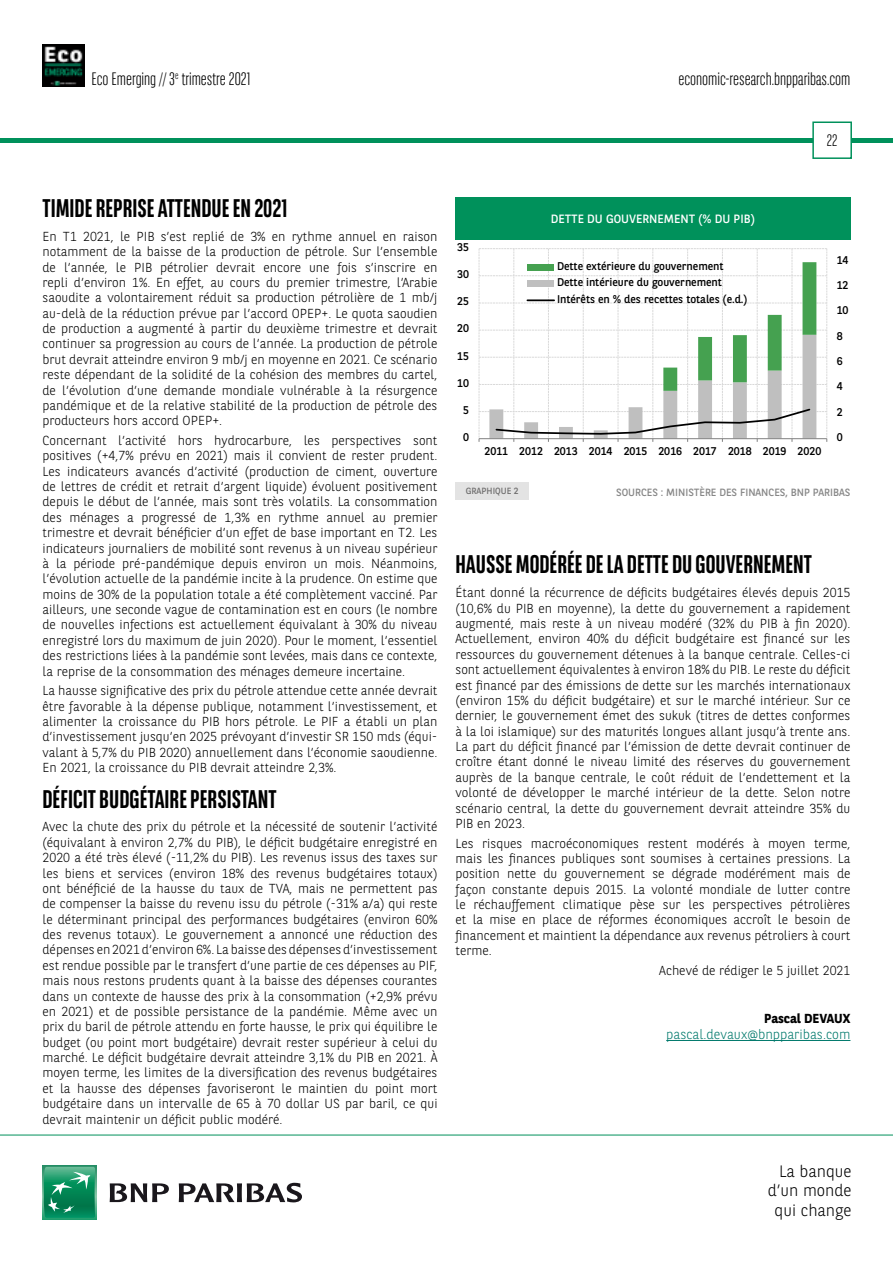
<style>
.page{position:relative;width:893px;height:1263px;background:#fff}
.page>*{position:absolute;margin:0;border:0;box-sizing:border-box;transform-origin:0 0}
.t1{font:700 25.5px "BNPP Sans Condensed";color:#000}
.t2{font:300 18px "BNPP Sans Condensed";color:#000}
.t3{font:300 16.5px/19.8px "BNPP Sans";color:#000;text-align:right}
.t4{font:300 16.5px "BNPP Sans Condensed";color:#000}
.t5{font:300 13.5px "BNPP Sans";color:#00796c}
.t6{font:300 13.05px/15.3px "BNPP Sans";color:#000;text-align:justify}
.t7{font:700 13.05px "BNPP Sans";color:#000}
.t8{font:12px "BNPP Sans";color:#fff}
.t9{font:11.25px/16.4px "BNPP Sans";letter-spacing:-.005em;color:#000}
.t10{font:10.5px "BNPP Sans";color:#878787}
.t11{font:9px "BNPP Sans";color:#706f6f}
</style>
<div class="page">
<hr style="left:1px;top:138px;width:892px;height:4px;background:#00915b">
<svg style="left:812px;top:121px;width:41px;height:38px"></svg>
<img style="left:43px;top:45px;width:42px;height:42px">
<svg style="left:43px;top:1166px;width:53px;height:53px"></svg>
<svg style="left:44px;top:1167px;width:51px;height:51px;background:#26996e"></svg>
<svg style="left:110px;top:1183px;width:59px;height:19px"></svg>
<svg style="left:179px;top:1183px;width:123px;height:19px"></svg>
<hr style="left:0;top:1135px;width:893px;height:1px;background:#00915b">
<hr style="left:666px;top:1040px;width:184px;height:1px;background:#00796c">
<svg style="left:478px;top:248px;width:349px;height:194px"></svg>
<div style="left:527px;top:265px;width:27px;height:6px;background:#45a150"></div>
<div style="left:527px;top:281px;width:27px;height:6px;background:#bfbfbf"></div>
<hr style="left:527px;top:299px;width:27px;height:2px;background:#000">
<div style="left:455px;top:198px;width:395px;height:42px;background:#00915b"></div>
<div style="left:455px;top:482px;width:74px;height:18px;background:#e3e3e3"></div>
<h2 class="t2" style="left:91px;top:67px;width:160px">Eco Emerging // 3<sup>e</sup> trimestre 2021</h2>
<h2 class="t2" style="left:678px;top:67px;width:174px">economic-research.bnpparibas.com</h2>
<p class="t4" style="left:827px;top:130px;width:12px">22</p>
<h1 class="t1" style="left:43px;top:193px;width:246px">TIMIDE REPRISE ATTENDUE EN 2021</h1>
<p class="t6" style="left:43px;top:228px;width:396px">En T1 2021, le PIB s’est replié de 3% en rythme annuel en raison notamment de la baisse de la production de pétrole. Sur l’ensemble de l’année, le PIB pétrolier devrait encore une fois s’inscrire en repli d’environ 1%. En effet, au cours du premier trimestre, l’Arabie saoudite a volontairement réduit sa production pétrolière de 1 mb/j au-delà de la réduction prévue par l’accord OPEP+. Le quota saoudien de production a augmenté à partir du deuxième trimestre et devrait continuer sa progression au cours de l’année. La production de pétrole brut devrait atteindre environ 9 mb/j en moyenne en 2021. Ce scénario reste dépendant de la solidité de la cohésion des membres du cartel, de l’évolution d’une demande mondiale vulnérable à la résurgence pandémique et de la relative stabilité de la production de pétrole des producteurs hors accord OPEP+.</p>
<p class="t6" style="left:43px;top:432px;width:396px">Concernant l’activité hors hydrocarbure, les perspectives sont positives (+4,7% prévu en 2021) mais il convient de rester prudent.<br>Les indicateurs avancés d’activité (production de ciment, ouverture de lettres de crédit et retrait d’argent liquide) évoluent positivement depuis le début de l’année, mais sont très volatils. La consommation des ménages a progressé de 1,3% en rythme annuel au premier trimestre et devrait bénéficier d’un effet de base important en T2. Les indicateurs journaliers de mobilité sont revenus à un niveau supérieur à la période pré-pandémique depuis environ un mois. Néanmoins, l’évolution actuelle de la pandémie incite à la prudence. On estime que moins de 30% de la population totale a été complètement vacciné. Par ailleurs, une seconde vague de contamination est en cours (le nombre de nouvelles infections est actuellement équivalant à 30% du niveau enregistré lors du maximum de juin 2020). Pour le moment, l’essentiel des restrictions liées à la pandémie sont levées, mais dans ce contexte, la reprise de la consommation des ménages demeure incertaine.</p>
<p class="t6" style="left:43px;top:682px;width:396px">La hausse significative des prix du pétrole attendue cette année devrait être favorable à la dépense publique, notamment l’investissement, et alimenter la croissance du PIB hors pétrole. Le PIF a établi un plan d’investissement jusqu’en 2025 prévoyant d’investir SR 150 mds (équi&shy;valant à 5,7% du PIB 2020) annuellement dans l’économie saoudienne.<br>En 2021, la croissance du PIB devrait atteindre 2,3%.</p>
<h1 class="t1" style="left:43px;top:784px;width:236px">DÉFICIT BUDGÉTAIRE PERSISTANT</h1>
<p class="t6" style="left:43px;top:819px;width:397px">Avec la chute des prix du pétrole et la nécessité de soutenir l’activité (équivalant à environ 2,7% du PIB), le déficit budgétaire enregistré en 2020 a été très élevé (-11,2% du PIB). Les revenus issus des taxes sur les biens et services (environ 18% des revenus budgétaires totaux) ont bénéficié de la hausse du taux de TVA, mais ne permettent pas de compenser la baisse du revenu issu du pétrole (-31% a/a) qui reste le déterminant principal des performances budgétaires (environ 60% des revenus totaux). Le gouvernement a annoncé une réduction des dépenses en 2021 d’environ 6%. La baisse des dépenses d’investissement est rendue possible par le transfert d’une partie de ces dépenses au PIF, mais nous restons prudents quant à la baisse des dépenses courantes dans un contexte de hausse des prix à la consommation (+2,9% prévu en 2021) et de possible persistance de la pandémie. Même avec un prix du baril de pétrole attendu en forte hausse, le prix qui équilibre le budget (ou point mort budgétaire) devrait rester supérieur à celui du marché. Le déficit budgétaire devrait atteindre 3,1% du PIB en 2021. À moyen terme, les limites de la diversification des revenus budgétaires et la hausse des dépenses favoriseront le maintien du point mort budgétaire dans un intervalle de 65 à 70 dollar US par baril, ce qui devrait maintenir un déficit public modéré.</p>
<p class="t9" style="left:457px;top:238px;width:13px">35</p>
<p class="t9" style="left:457px;top:265px;width:13px">30</p>
<p class="t9" style="left:457px;top:293px;width:13px">25</p>
<p class="t9" style="left:457px;top:320px;width:13px">20</p>
<p class="t9" style="left:457px;top:347px;width:13px">15</p>
<p class="t9" style="left:457px;top:374px;width:13px">10</p>
<p class="t9" style="left:463px;top:401px;width:7px">5</p>
<p class="t9" style="left:463px;top:428px;width:7px">0</p>
<p class="t8" style="left:551px;top:211px;width:206px">DETTE DU GOUVERNEMENT (% DU PIB)</p>
<p class="t9" style="left:557px;top:257px;width:192px">Dette extérieure du gouvernement<br>Dette intérieure du gouvernement<br>Intérêts en % des recettes totales (e.d.)</p>
<p class="t9" style="left:484px;top:442px;width:338px">2011 2012 2013 2014 2015 2016 2017 2018 2019 2020</p>
<p class="t9" style="left:837px;top:251px;width:13px">14</p>
<p class="t9" style="left:837px;top:276px;width:13px">12</p>
<p class="t9" style="left:837px;top:302px;width:13px">10</p>
<p class="t9" style="left:837px;top:327px;width:7px">8</p>
<p class="t9" style="left:837px;top:352px;width:7px">6</p>
<p class="t9" style="left:837px;top:378px;width:7px">4</p>
<p class="t9" style="left:837px;top:403px;width:7px">2</p>
<p class="t9" style="left:837px;top:428px;width:7px">0</p>
<p class="t11" style="left:466px;top:485px;width:54px">GRAPHIQUE 2</p>
<p class="t10" style="left:616px;top:486px;width:236px">SOURCES : MINISTÈRE DES FINANCES, BNP PARIBAS</p>
<h1 class="t1" style="left:455px;top:550px;width:358px">HAUSSE MODÉRÉE DE LA DETTE DU GOUVERNEMENT</h1>
<p class="t6" style="left:455px;top:584px;width:396px">Étant donné la récurrence de déficits budgétaires élevés depuis 2015 (10,6% du PIB en moyenne), la dette du gouvernement a rapidement augmenté, mais reste à un niveau modéré (32% du PIB à fin 2020).<br>Actuellement, environ 40% du déficit budgétaire est financé sur les ressources du gouvernement détenues à la banque centrale. Celles-ci sont actuellement équivalentes à environ 18% du PIB. Le reste du déficit est financé par des émissions de dette sur les marchés internationaux (environ 15% du déficit budgétaire) et sur le marché intérieur. Sur ce dernier, le gouvernement émet des sukuk (titres de dettes conformes à la loi islamique) sur des maturités longues allant jusqu’à trente ans.<br>La part du déficit financé par l’émission de dette devrait continuer de croître étant donné le niveau limité des réserves du gouvernement auprès de la banque centrale, le coût réduit de l’endettement et la volonté de développer le marché intérieur de la dette. Selon notre scénario central, la dette du gouvernement devrait atteindre 35% du PIB en 2023.</p>
<p class="t6" style="left:455px;top:835px;width:396px">Les risques macroéconomiques restent modérés à moyen terme, mais les finances publiques sont soumises à certaines pressions. La position nette du gouvernement se dégrade modérément mais de façon constante depuis 2015. La volonté mondiale de lutter contre le réchauffement climatique pèse sur les perspectives pétrolières et la mise en place de réformes économiques accroît le besoin de financement et maintient la dépendance aux revenus pétroliers à court terme.</p>
<p class="t6" style="left:659px;top:962px;width:193px">Achevé de rédiger le 5 juillet 2021</p>
<p class="t7" style="left:764px;top:1009px;width:88px">Pascal DEVAUX</p>
<p class="t5" style="left:666px;top:1025px;width:186px">pascal.devaux@bnpparibas.com</p>
<p class="t3" style="left:768px;top:1160px;width:85px">La banque d’un monde qui change</p>
</div>
